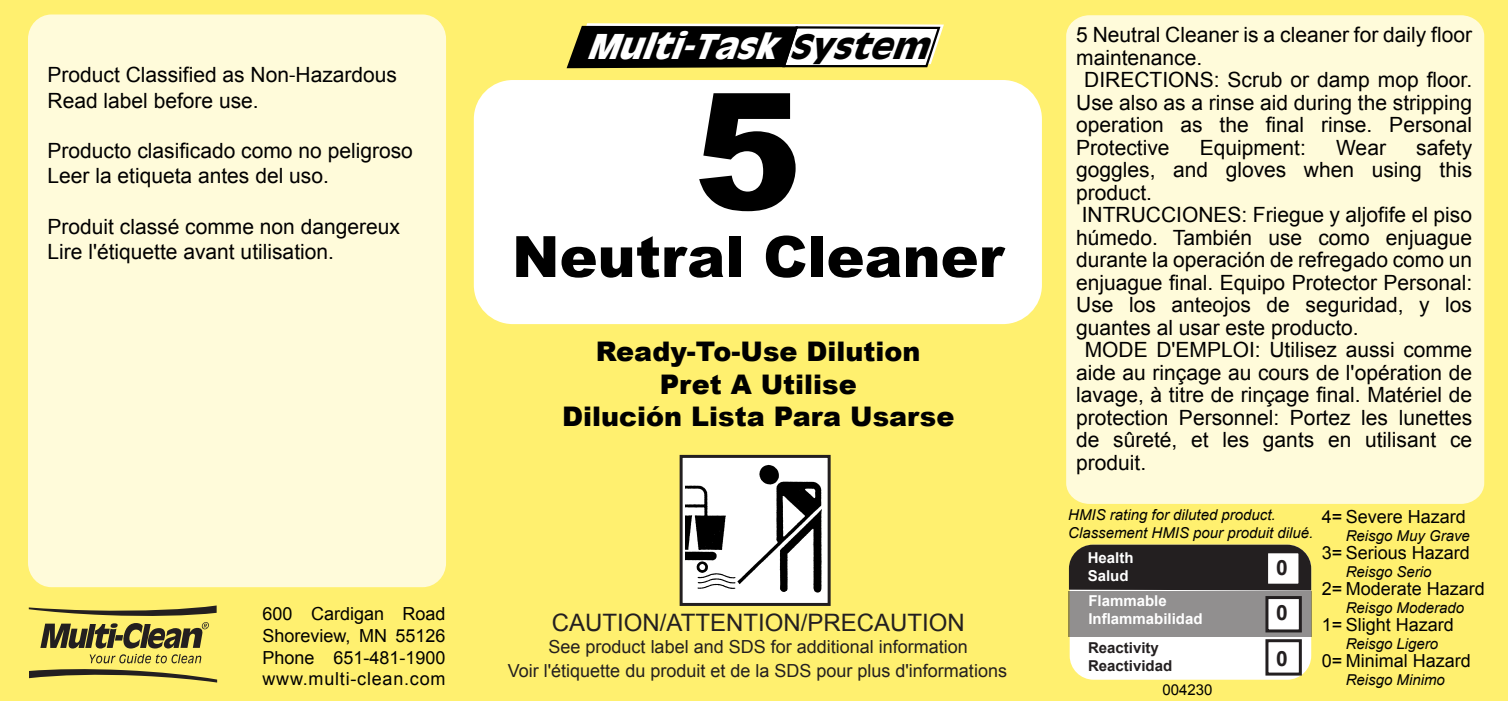
<style>
.page{position:relative;width:1508px;height:701px;background:#fff06f}
.page>*{position:absolute;margin:0;border:0;box-sizing:border-box;transform-origin:0 0}
.t1{font:900 162px "Arial";color:#000}
.t2{font:900 57px "Arial";color:#000}
.t3{font:italic 700 33.3px "Antique Olive";color:#fff}
.t4{font:900 27px/32.4px "Arial";color:#000;text-align:center}
.t5{font:24px "Arial";color:#231f20}
.t6{font:21px/25.2px "Arial";color:#000}
.t7{font:700 21px/45.6px "Arial";color:#231f20;text-align:justify}
.t8{font:18px/36px "Arial";color:#000;text-align:justify}
.t9{font:18px/24px "Arial";color:#231f20;text-align:center}
.t10{font:italic 15px/18px "Arial";color:#000}
.t11{font:700 15px/18px "Arial";color:#fff}
.t12{font:700 15px/18px "Arial";color:#231f20}
.t13{font:15px "Arial";color:#000}
.s1{font-family:"Myriad Pro"}
.s2{font-size:33px;color:#000}
</style>
<div class="page">
<div style="left:474px;top:80px;width:568px;height:244px;background:#fff;border-radius:39px"></div>
<svg style="left:29px;top:654px;width:188px;height:28px"></svg>
<svg style="left:29px;top:605px;width:188px;height:43px"></svg>
<div style="left:680px;top:455px;width:150px;height:151px;background:#fff;border:3px solid #231f20"></div>
<div style="left:1070px;top:544px;width:241px;height:135px;background:#fff;border-radius:24px"></div>
<div style="left:1068px;top:591px;width:243px;height:45px;background:#918f8f"></div>
<div style="left:1069px;top:544px;width:242px;height:46px;background:#231f20"></div>
<div style="left:1265px;top:550px;width:36px;height:37px;background:#fff;border:3px solid #231f20"></div>
<div style="left:1265px;top:596px;width:37px;height:36px;background:#fff;border:3px solid #231f20"></div>
<div style="left:1265px;top:639px;width:37px;height:36px;background:#fff;border:3px solid #231f20"></div>
<div style="left:28px;top:14px;width:418px;height:573px;background:#fffbda;border-radius:24px"></div>
<div style="left:1066px;top:15px;width:418px;height:489px;background:#fffbda;border-radius:22px"></div>
<svg style="left:565px;top:23px;width:379px;height:46px"></svg>
<img style="left:686px;top:464px;width:136px;height:128px">
<p class="t6" style="left:48px;top:62px;width:351px">Product Classified as Non<span class="s1">‐</span>Hazardous<br>Read label before use.</p>
<p class="t6" style="left:48px;top:138px;width:367px">Producto clasificado como no peligroso<br>Leer la etiqueta antes del uso.</p>
<p class="t6" style="left:48px;top:213px;width:354px">Produit classé comme non dangereux<br>Lire l'étiquette avant utilisation.</p>
<p class="t8" style="left:262px;top:603px;width:184px;line-height:21.6px">600 Cardigan Road Shoreview, MN 55126<br>Phone 651-481-1900 www.multi-clean.com</p>
<h3 class="t3" style="left:586px;top:24px;width:357px">Multi-Task <span class="s2">System</span></h3>
<h1 class="t1" style="left:694px;top:34px;width:110px">5</h1>
<h2 class="t2" style="left:512px;top:215px;width:493px">Neutral Cleaner</h2>
<p class="t4" style="left:562px;top:334px;width:394px">Ready-To-Use Dilution<br>Pret A Utilise<br>Dilución Lista Para Usarse</p>
<p class="t5" style="left:552px;top:606px;width:414px">CAUTION/ATTENTION/PRECAUTION</p>
<p class="t9" style="left:508px;top:634px;width:501px">See product label and SDS for additional information<br>Voir l'étiquette du produit et de la SDS pour plus d'informations</p>
<p class="t6" style="left:1076px;top:22px;width:397px">5 Neutral Cleaner is a cleaner for daily floor</p>
<p class="t6" style="left:1076px;top:44px;width:128px">maintenance.</p>
<p class="t6" style="left:1084px;top:67px;width:389px">DIRECTIONS: Scrub or damp mop floor.</p>
<p class="t6" style="left:1076px;top:89px;width:397px">Use also as a rinse aid during the stripping</p>
<p class="t6" style="left:1076px;top:112px;width:397px">operation as the final rinse. Personal</p>
<p class="t6" style="left:1076px;top:134px;width:95px">Protective</p>
<p class="t6" style="left:1200px;top:134px;width:108px">Equipment:</p>
<p class="t6" style="left:1336px;top:134px;width:51px">Wear</p>
<p class="t6" style="left:1416px;top:134px;width:58px">safety</p>
<p class="t6" style="left:1076px;top:157px;width:397px">goggles, and gloves when using this</p>
<p class="t6" style="left:1076px;top:179px;width:77px">product.</p>
<p class="t6" style="left:1082px;top:202px;width:392px">INTRUCCIONES: Friegue y aljofife el piso</p>
<p class="t6" style="left:1076px;top:224px;width:397px">húmedo. También use como enjuague</p>
<p class="t6" style="left:1076px;top:247px;width:397px">durante la operación de refregado como un</p>
<p class="t6" style="left:1076px;top:269px;width:397px">enjuague final. Equipo Protector Personal:</p>
<p class="t6" style="left:1076px;top:292px;width:397px">Use los anteojos de seguridad, y los</p>
<p class="t6" style="left:1076px;top:314px;width:284px">guantes al usar este producto.</p>
<p class="t6" style="left:1085px;top:337px;width:389px">MODE D'EMPLOI: Utilisez aussi comme</p>
<p class="t6" style="left:1076px;top:359px;width:397px">aide au rinçage au cours de l'opération de</p>
<p class="t6" style="left:1076px;top:382px;width:397px">lavage, à titre de rinçage final. Matériel de</p>
<p class="t6" style="left:1076px;top:404px;width:397px">protection Personnel: Portez les lunettes</p>
<p class="t6" style="left:1076px;top:427px;width:397px">de sûreté, et les gants en utilisant ce</p>
<p class="t6" style="left:1076px;top:449px;width:72px">produit.</p>
<p class="t10" style="left:1068px;top:506px;width:247px">HMIS rating for diluted product.<br>Classement HMIS pour produit dilué.</p>
<p class="t11" style="left:1088px;top:549px;width:47px">Health<br>Salud</p>
<p class="t11" style="left:1088px;top:592px;width:116px">Flammable<br>Inflammabilidad</p>
<p class="t12" style="left:1088px;top:639px;width:86px">Reactivity<br>Reactividad</p>
<p class="t13" style="left:1162px;top:679px;width:52px">004230</p>
<p class="t7" style="left:1276px;top:545px;width:13px">0<br>0<br>0</p>
<p class="t8" style="left:1321px;top:498px;width:165px;text-align:left">4= Severe Hazard<br>3= Serious Hazard<br>2= Moderate Hazard<br>1= Slight Hazard<br>0= Minimal Hazard</p>
<p class="t10" style="left:1346px;top:527px;width:126px">Reisgo Muy Grave</p>
<p class="t10" style="left:1346px;top:563px;width:87px">Reisgo Serio</p>
<p class="t10" style="left:1346px;top:599px;width:120px">Reisgo Moderado</p>
<p class="t10" style="left:1346px;top:635px;width:94px">Reisgo Ligero</p>
<p class="t10" style="left:1346px;top:671px;width:101px">Reisgo Minimo</p>
</div>
